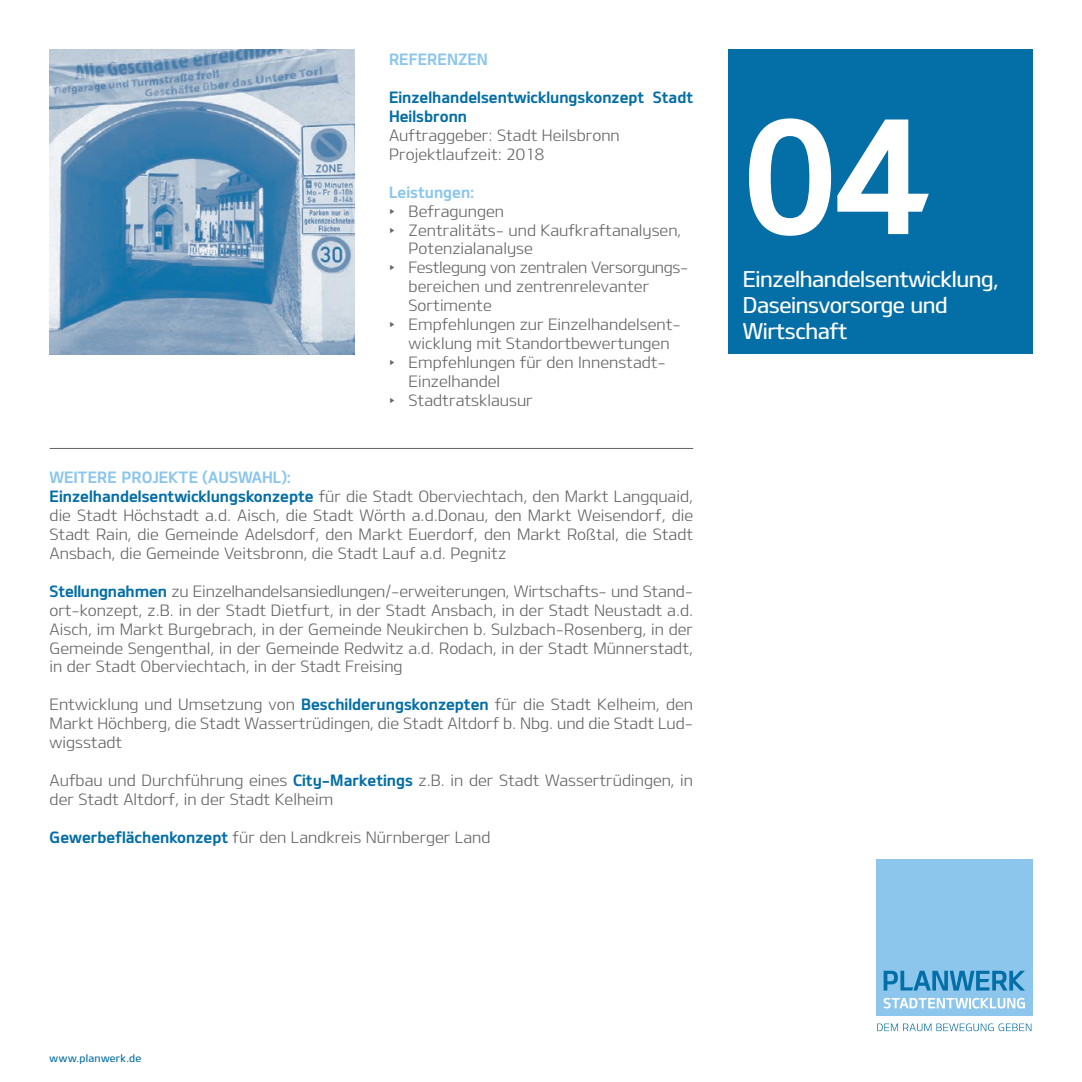
<style>
.page{position:relative;width:1082px;height:1082px;background:#fff}
.page>*{position:absolute;margin:0;border:0;box-sizing:border-box;transform-origin:0 0}
.t1{font:157.5px "Design KOTFB";color:#fff}
.t2{font:21.88px/26.2px "Design KOTFM";letter-spacing:-.02em;color:#fff}
.t3{font:15.75px/18.9px "Design KOTFL";color:#636366;text-align:justify}
.t4{font:15.75px/18.9px "Design KOTFB";color:#046ea7}
.t5{font:15.75px "Design KOTFB";color:#8cc6ec}
.t6{font:15.75px "Design KOTFL";letter-spacing:-.02em;color:#636366}
.t7{font:10.5px "Design KOTFM";letter-spacing:.025em;color:#046ea7}
.s1{font-family:"Design KOTFB"}
.s2{font-family:"Design KOTFB";color:#046ea7}
</style>
<div class="page">
<div style="left:876px;top:859px;width:156px;height:156px;background:#8cc6ec"></div>
<svg style="left:883px;top:970px;width:141px;height:20px"></svg>
<svg style="left:883px;top:997px;width:141px;height:11px"></svg>
<svg style="left:877px;top:1023px;width:154px;height:8px"></svg>
<div style="left:728px;top:50px;width:304px;height:304px;background:#046ea7"></div>
<hr style="left:50px;top:448px;width:643px;height:1px;background:#636366">
<img style="left:50px;top:50px;width:304px;height:304px">
<p class="t5" style="left:389px;top:50px;width:100px">REFERENZEN</p>
<p class="t4" style="left:389px;top:87px;width:306px">Einzelhandelsentwicklungskonzept Stadt<br>Heilsbronn</p>
<p class="t3" style="left:389px;top:125px;width:232px">Auftraggeber: Stadt Heilsbronn<br>Projektlaufzeit: 2018</p>
<p class="t5" style="left:389px;top:182px;width:87px">Leistungen:</p>
<p class="t3" style="left:389px;top:201px;width:116px"><span class="s1">‣</span> Befragungen</p>
<p class="t3" style="left:389px;top:220px;width:294px"><span class="s1">‣</span> Zentralitäts- und Kaufkraftanalysen,</p>
<p class="t3" style="left:408px;top:239px;width:126px">Potenzialanalyse</p>
<p class="t6" style="left:389px;top:258px;width:301px"><span class="s1">‣</span> Festlegung von zentralen Versorgungs-</p>
<p class="t3" style="left:408px;top:276px;width:242px">bereichen und zentrenrelevanter</p>
<p class="t3" style="left:408px;top:295px;width:85px">Sortimente</p>
<p class="t3" style="left:389px;top:314px;width:293px"><span class="s1">‣</span> Empfehlungen zur Einzelhandelsent-</p>
<p class="t3" style="left:408px;top:333px;width:262px">wicklung mit Standortbewertungen</p>
<p class="t3" style="left:389px;top:352px;width:278px"><span class="s1">‣</span> Empfehlungen für den Innenstadt-</p>
<p class="t3" style="left:408px;top:371px;width:93px">Einzelhandel</p>
<p class="t3" style="left:389px;top:390px;width:145px"><span class="s1">‣</span> Stadtratsklausur</p>
<p class="t5" style="left:50px;top:467px;width:243px">WEITERE PROJEKTE (AUSWAHL):</p>
<p class="t3" style="left:50px;top:486px;width:645px"><span class="s2">Einzelhandelsentwicklungskonzepte</span> für die Stadt Oberviechtach, den Markt Langquaid, die Stadt Höchstadt a.d. Aisch, die Stadt Wörth a.d.Donau, den Markt Weisendorf, die Stadt Rain, die Gemeinde Adelsdorf, den Markt Euerdorf, den Markt Roßtal, die Stadt Ansbach, die Gemeinde Veitsbronn, die Stadt Lauf a.d. Pegnitz</p>
<p class="t3" style="left:50px;top:581px;width:645px"><span class="s2">Stellungnahmen</span> zu Einzelhandelsansiedlungen/-erweiterungen, Wirtschafts- und Stand&shy;ort-konzept, z.B. in der Stadt Dietfurt, in der Stadt Ansbach, in der Stadt Neustadt a.d.<br>Aisch, im Markt Burgebrach, in der Gemeinde Neukirchen b. Sulzbach-Rosenberg, in der Gemeinde Sengenthal, in der Gemeinde Redwitz a.d. Rodach, in der Stadt Münnerstadt, in der Stadt Oberviechtach, in der Stadt Freising</p>
<p class="t3" style="left:50px;top:694px;width:645px">Entwicklung und Umsetzung von <span class="s2">Beschilderungskonzepten</span> für die Stadt Kelheim, den Markt Höchberg, die Stadt Wassertrüdingen, die Stadt Altdorf b. Nbg. und die Stadt Lud&shy;wigsstadt</p>
<p class="t3" style="left:50px;top:770px;width:645px">Aufbau und Durchführung eines <span class="s2">City-Marketings</span> z.B. in der Stadt Wassertrüdingen, in der Stadt Altdorf, in der Stadt Kelheim</p>
<p class="t3" style="left:50px;top:826px;width:442px"><span class="s2">Gewerbeflächenkonzept</span> für den Landkreis Nürnberger Land</p>
<h1 class="t1" style="left:742px;top:77px;width:187px">04</h1>
<h2 class="t2" style="left:742px;top:265px;width:257px">Einzelhandelsentwicklung,<br>Daseinsvorsorge und<br>Wirtschaft</h2>
<p class="t7" style="left:50px;top:1051px;width:93px">www.planwerk.de</p>
</div>
